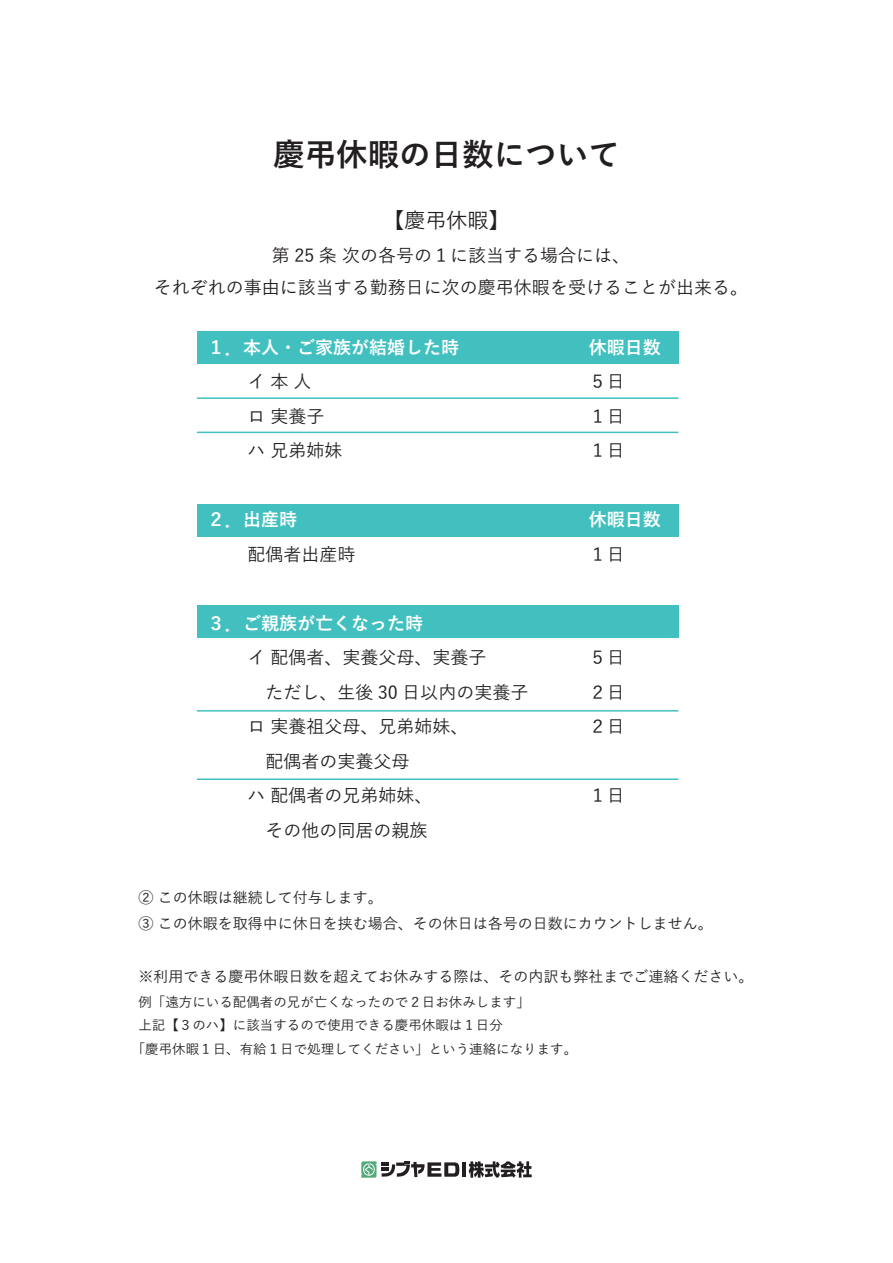
<style>
.page{position:relative;width:893px;height:1263px;background:#fff}
.page>*{position:absolute;margin:0;border:0;box-sizing:border-box;transform-origin:0 0}
.t1{font:700 31.5px "Yu Go";color:#231f20}
.t2{font:500 21px "Yu Go";color:#231f20}
.t3{font:500 18px/31.5px "Yu Go";color:#231f20;text-align:center}
.t4{font:700 18px "Yu Go";color:#fff}
.t5{font:500 15px/26.2px "Yu Go";color:#231f20}
.t6{font:500 13.5px "Yu Go";color:#231f20}
</style>
<div class="page">
<div style="left:197px;top:331px;width:481px;height:33px;background:#42c0c0"></div>
<div style="left:197px;top:504px;width:481px;height:33px;background:#42c0c0"></div>
<div style="left:197px;top:605px;width:481px;height:33px;background:#42c0c0"></div>
<hr style="left:197px;top:397px;width:481px;height:2px;background:#42c0c0">
<hr style="left:197px;top:432px;width:481px;height:1px;background:#42c0c0">
<hr style="left:197px;top:710px;width:481px;height:1px;background:#42c0c0">
<hr style="left:197px;top:778px;width:481px;height:2px;background:#42c0c0">
<svg style="left:361px;top:1161px;width:98px;height:17px"></svg>
<hr style="left:462px;top:1162px;width:4px;height:15px;background:#231f20">
<svg style="left:469px;top:1161px;width:63px;height:17px"></svg>
<h1 class="t1" style="left:273px;top:137px;width:348px">慶弔休暇の日数について</h1>
<p class="t2" style="left:383px;top:201px;width:127px">【慶弔休暇】</p>
<p class="t3" style="left:154px;top:238px;width:595px">第 25 条 次の各号の１に該当する場合には、<br>それぞれの事由に該当する勤務日に次の慶弔休暇を受けることが出来る。</p>
<p class="t4" style="left:207px;top:337px;width:253px">１．本人・ご家族が結婚した時</p>
<p class="t4" style="left:589px;top:337px;width:73px">休暇日数</p>
<p class="t3" style="left:247px;top:364px;width:66px">イ 本 人</p>
<p class="t3" style="left:589px;top:364px;width:37px">５日</p>
<p class="t3" style="left:247px;top:398px;width:79px">ロ 実養子</p>
<p class="t3" style="left:589px;top:398px;width:37px">１日</p>
<p class="t3" style="left:247px;top:433px;width:97px">ハ 兄弟姉妹</p>
<p class="t3" style="left:589px;top:433px;width:37px">１日</p>
<p class="t4" style="left:207px;top:510px;width:91px">２．出産時</p>
<p class="t4" style="left:589px;top:510px;width:73px">休暇日数</p>
<p class="t3" style="left:247px;top:536px;width:109px">配偶者出産時</p>
<p class="t3" style="left:589px;top:536px;width:37px">１日</p>
<p class="t4" style="left:207px;top:613px;width:217px">３．ご親族が亡くなった時</p>
<p class="t3" style="left:247px;top:640px;width:241px">イ 配偶者、実養父母、実養子</p>
<p class="t3" style="left:589px;top:640px;width:37px">５日</p>
<p class="t3" style="left:247px;top:674px;width:282px">　ただし、生後 30 日以内の実養子</p>
<p class="t3" style="left:589px;top:674px;width:37px">２日</p>
<p class="t3" style="left:247px;top:709px;width:223px">ロ 実養祖父母、兄弟姉妹、</p>
<p class="t3" style="left:589px;top:709px;width:37px">２日</p>
<p class="t3" style="left:247px;top:742px;width:187px;line-height:34.5px;text-align:left">　配偶者の実養父母<br>ハ 配偶者の兄弟姉妹、</p>
<p class="t3" style="left:589px;top:778px;width:37px">１日</p>
<p class="t3" style="left:247px;top:812px;width:182px">　その他の同居の親族</p>
<p class="t5" style="left:138px;top:882px;width:576px">② この休暇は継続して付与します。<br>③ この休暇を取得中に休日を挟む場合、その休日は各号の日数にカウントしません。</p>
<p class="t5" style="left:138px;top:961px;width:616px">※利用できる慶弔休暇日数を超えてお休みする際は、その内訳も弊社までご連絡ください。</p>
<p class="t6" style="left:138px;top:989px;width:393px">例「遠方にいる配偶者の兄が亡くなったので２日お休みします」</p>
<p class="t6" style="left:138px;top:1013px;width:366px">上記【３のハ】に該当するので使用できる慶弔休暇は１日分</p>
<p class="t6" style="left:132px;top:1036px;width:447px">「慶弔休暇１日、有給１日で処理してください」という連絡になります。</p>
</div>
